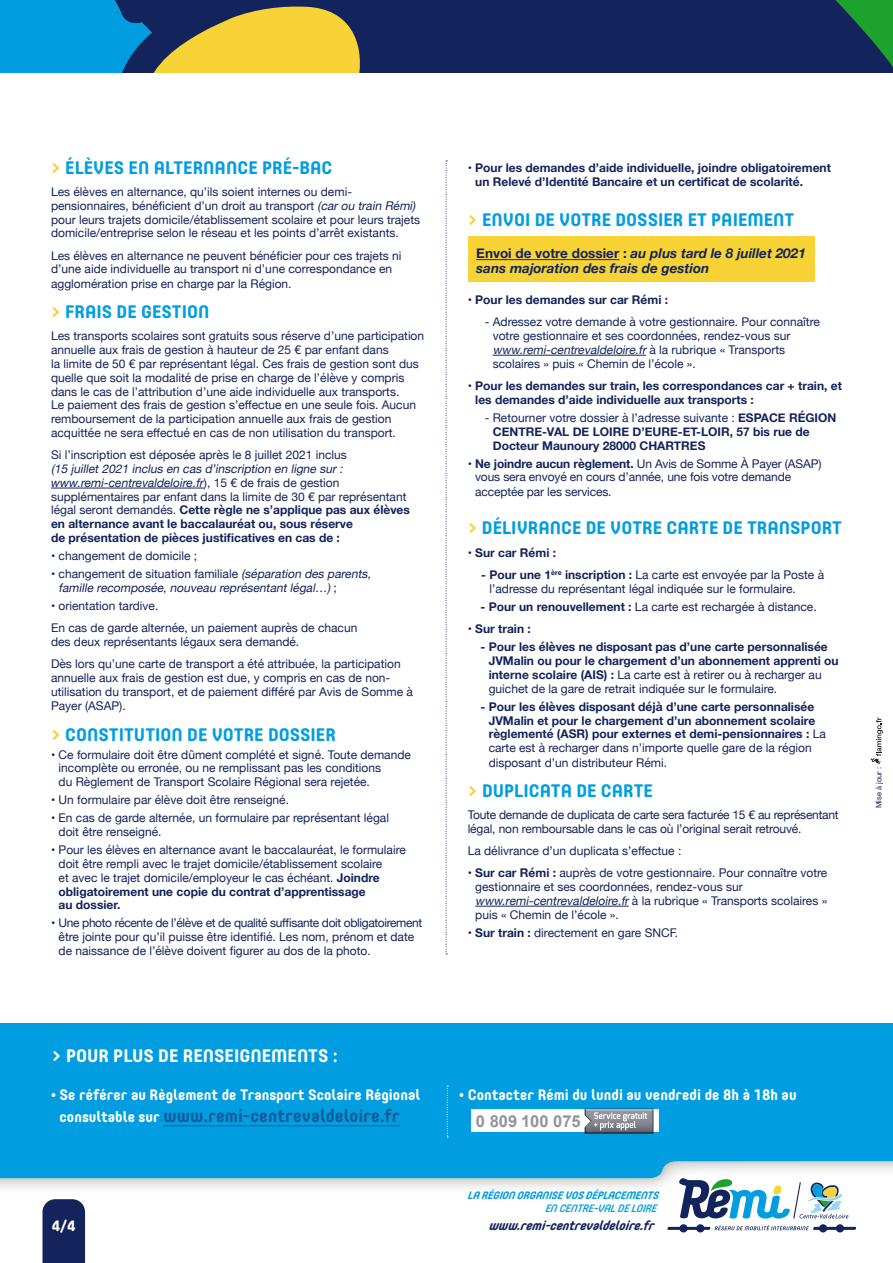
<style>
.page{position:relative;width:893px;height:1263px;background:#fff}
.page>*{position:absolute;margin:0;border:0;box-sizing:border-box;transform-origin:0 0}
.t1{font:700 18px "Core Mellow 65";color:#009ee0}
.t2{font:700 18px "Core Mellow 65";color:#165c9a}
.t3{font:700 18px "Core Mellow 65";color:#fff}
.t4{font:700 16.5px "Arial";color:#92949e}
.t5{font:700 15px "Core Mellow 65";color:#fff}
.t6{font:italic 700 13.5px/15px "Helvetica Neue";color:#13235b}
.t7{font:italic 700 13.05px "Core Mellow 65";color:#13235b}
.t8{font:12px/13.8px "Helvetica Neue";color:#13235b}
.t9{font:700 12px/13.8px "Helvetica Neue";color:#13235b}
.t10{font:12px/13.8px "Helvetica Neue";letter-spacing:-.02em;color:#13235b}
.t11{font:italic 12px/13.8px "Helvetica Neue";color:#13235b}
.t12{font:italic 700 10.65px/12.8px "Core Mellow 65";letter-spacing:-.025em;color:#009ee0}
.t13{font:7.5px "Helvetica Neue";color:#13235b}
.s1{color:#f7d335}
.s2{font-style:italic}
.s3{font-weight:700}
.s4{font-style:normal}
.s5{font-weight:400}
.s6{font-size:15px;color:#fff}
.s7{font-family:"Core Mellow 55";font-weight:500}
</style>
<div class="page">
<div style="left:0;top:0;width:893px;height:72px;background:#13235b"></div>
<svg style="left:0;top:0;width:360px;height:72px"></svg>
<svg style="left:822px;top:0;width:71px;height:73px"></svg>
<div style="left:0;top:1023px;width:893px;height:174px;background:#009ee0"></div>
<hr style="left:51px;top:488px;width:153px;height:1px;background:#13235b">
<hr style="left:493px;top:355px;width:153px;height:1px;background:#13235b">
<hr style="left:475px;top:906px;width:154px;height:1px;background:#13235b">
<div style="left:468px;top:237px;width:347px;height:45px;background:#f7d335"></div>
<hr style="left:476px;top:259px;width:143px;height:1px;background:#13235b">
<svg style="left:446px;top:161px;width:1px;height:793px"></svg>
<svg style="left:0;top:1161px;width:893px;height:102px"></svg>
<svg style="left:667px;top:1224px;width:189px;height:8px"></svg>
<svg style="left:679px;top:1178px;width:169px;height:40px"></svg>
<div style="left:43px;top:1199px;width:42px;height:64px;background:#13235b"></div>
<hr style="left:163px;top:1125px;width:237px;height:1px;background:#165c9a">
<div style="left:471px;top:1110px;width:187px;height:22px;background:#fff"></div>
<img style="left:585px;top:1108px;width:68px;height:25px">
<svg style="left:585px;top:1109px;width:68px;height:23px;background:#9b9da4"></svg>
<svg style="left:447px;top:1086px;width:1px;height:52px"></svg>
<svg style="left:871px;top:717px;width:12px;height:47px"></svg>
<p class="t1" style="left:51px;top:154px;width:283px"><span class="s1">&gt;</span> ÉLÈVES EN ALTERNANCE PRÉ-BAC</p>
<p class="t8" style="left:51px;top:185px;width:371px">Les élèves en alternance, qu’ils soient internes ou demi&shy;pensionnaires, bénéficient d’un droit au transport <span class="s2">(carou train Rémi) </span>pour leurs trajets domicile/établissement scolaire et pour leurs trajets domicile/entreprise selon le réseau et les points d’arrêt existants.</p>
<p class="t8" style="left:51px;top:249px;width:352px">Les élèves en alternance ne peuvent bénéficier pour ces trajets ni d’une aide individuelle au transport ni d’une correspondance en agglomération prise en charge par la Région.</p>
<p class="t1" style="left:51px;top:298px;width:160px"><span class="s1">&gt;</span> FRAIS DE GESTION</p>
<p class="t8" style="left:51px;top:330px;width:375px">Les transports scolaires sont gratuits sous réserve d’une participation annuelle aux frais de gestion à hauteur de 25 € par enfant dans<br>la limite de 50 € par représentant légal. Ces frais de gestion sont dus quelle que soit la modalité de prise en charge de l’élève y compris dans le cas de l’attribution d’une aide individuelle aux transports.<br>Le paiement des frais de gestion s’effectue en une seule fois. Aucun remboursement de la participation annuelle aux frais de gestion acquittée ne sera effectué en cas de non utilisation du transport.</p>
<p class="t8" style="left:51px;top:449px;width:360px">Si l’inscription est déposée après le 8 juillet 2021 inclus<br><span class="s2">(15 juillet2021 inclusen casd’inscription en ligne sur: </span><span class="s2">www.remi-centrevaldeloire.fr</span>), 15 € de frais de gestion supplémentaires par enfant dans la limite de 30 € par représentant légal seront demandés. <span class="s3">Cette règle ne s’applique pas aux élèves en alternance avant le baccalauréat ou, sous réserve<br>de présentation de pièces justificatives en cas de :</span></p>
<p class="t8" style="left:51px;top:550px;width:148px">• changement de domicile ;</p>
<p class="t11" style="left:59px;top:568px;width:317px;text-indent:-8px"><span class="s4">• changement de situation familiale</span> (séparation desparents, famille recomposée,nouveau représentantlégal…)<span class="s4">;</span></p>
<p class="t8" style="left:51px;top:599px;width:109px">• orientation tardive.</p>
<p class="t8" style="left:51px;top:622px;width:308px">En cas de garde alternée, un paiement auprès de chacun des deux représentants légaux sera demandé.</p>
<p class="t8" style="left:51px;top:658px;width:363px">Dès lors qu’une carte de transport a été attribuée, la participation annuelle aux frais de gestion est due, y compris en cas de non&shy;utilisation du transport, et de paiement différé par Avis de Somme à Payer (ASAP).</p>
<p class="t1" style="left:51px;top:720px;width:286px"><span class="s1">&gt;</span> CONSTITUTION DE VOTRE DOSSIER</p>
<p class="t8" style="left:59px;top:748px;width:354px;text-indent:-8px">• Ce formulaire doit être dûment complété et signé. Toute demande incomplète ou erronée, ou ne remplissant pas les conditions<br>du Règlement de Transport Scolaire Régional sera rejetée.</p>
<p class="t8" style="left:51px;top:794px;width:240px">• Un formulaire par élève doit être renseigné.</p>
<p class="t8" style="left:59px;top:812px;width:332px;text-indent:-8px">• En cas de garde alternée, un formulaire par représentant légal doit être renseigné.</p>
<p class="t8" style="left:59px;top:844px;width:349px;text-indent:-8px">• Pour les élèves en alternance avant le baccalauréat, le formulaire doit être rempli avec le trajet domicile/établissement scolaire<br>et avec le trajet domicile/employeur le cas échéant. <span class="s3">Joindre obligatoirement une copie du contrat d’apprentissage<br>au dossier.</span></p>
<p class="t8" style="left:59px;top:917px;width:365px;text-indent:-8px">• Une photo récente de l’élève et de qualité suffisante doit obligatoirement être jointe pour qu’il puisse être identifié. Les nom, prénom et date de naissance de l’élève doivent figurer au dos de la photo.</p>
<p class="t9" style="left:475px;top:161px;width:357px;text-indent:-8px"><span class="s5">•</span> Pour les demandes d’aide individuelle, joindre obligatoirement un Relevé d’Identité Bancaire et un certificat de scolarité.</p>
<p class="t1" style="left:468px;top:206px;width:328px"><span class="s1">&gt;</span> ENVOI DE VOTRE DOSSIER ET PAIEMENT</p>
<p class="t6" style="left:476px;top:246px;width:331px"><span class="s4">Envoi de votre dossier :</span> au plus tard le 8 juillet 2021 sans majoration des frais de gestion</p>
<p class="t9" style="left:468px;top:293px;width:202px"><span class="s5">•</span> Pour les demandes sur car Rémi :</p>
<p class="t8" style="left:493px;top:316px;width:329px;text-indent:-8px">- Adressez votre demande à votre gestionnaire. Pour connaître votre gestionnaire et ses coordonnées, rendez-vous sur <span class="s2">www.remi-centrevaldeloire.fr</span>à l a r u b r i q u e « Tra n s p o rt s scolaires » puis « Chemin de l’école ».</p>
<p class="t9" style="left:475px;top:379px;width:368px;text-indent:-8px"><span class="s5">•</span> Pour les demandes sur train, les correspondances car + train, et les demandes d’aide individuelle aux transports :</p>
<p class="t9" style="left:493px;top:411px;width:345px;text-indent:-8px"><span class="s5">- Retourner votre dossier à l’adresse suivante :</span> ESPACE RÉGION<br>CENTRE-VAL DE LOIRE D’EURE-ET-LOIR, 57 bis rue de<br>Docteur Maunoury 28000 CHARTRES</p>
<p class="t8" style="left:475px;top:457px;width:348px;text-indent:-7px">• <span class="s3">Ne joindre aucun règlement.</span> Un Avis de Somme À Payer (ASAP) vous sera envoyé en cours d’année, une fois votre demande acceptée par les services.</p>
<p class="t1" style="left:468px;top:514px;width:376px"><span class="s1">&gt;</span> DÉLIVRANCE DE VOTRE CARTE DE TRANSPORT</p>
<p class="t9" style="left:468px;top:546px;width:90px"><span class="s5">•</span> Sur car Rémi :</p>
<p class="t8" style="left:489px;top:568px;width:336px;text-indent:-8px"><span class="s3">- Pour une 1</span><sup>ère</sup> <span class="s3">inscription :</span> La carte est envoyée par la Poste à l’adresse du représentant légal indiquée sur le formulaire.</p>
<p class="t8" style="left:480px;top:600px;width:338px"><span class="s3">- Pour un renouvellement :</span> La carte est rechargée à distance.</p>
<p class="t9" style="left:468px;top:622px;width:65px"><span class="s5">•</span> Sur train :</p>
<p class="t9" style="left:489px;top:640px;width:351px;text-indent:-8px">- Pour les élèves ne disposant pas d’une carte personnalisée JVMalin ou pour le chargement d’un abonnement apprenti ou interne scolaire (AIS) : <span class="s5">La carte est à retirer ou à recharger au guichet de la gare de retrait indiquée sur le formulaire.</span></p>
<p class="t9" style="left:489px;top:700px;width:339px;text-indent:-8px">- Pour les élèves disposant déjà d’une carte personnalisée JVMalin et pour le chargement d’un abonnement scolaire règlementé (ASR) pour externes et demi-pensionnaires : <span class="s5">La carte est à recharger dans n’importe quelle gare de la région disposant d’un distributeur Rémi.</span></p>
<p class="t1" style="left:468px;top:777px;width:187px"><span class="s1">&gt;</span> DUPLICATA DE CARTE</p>
<p class="t10" style="left:468px;top:808px;width:372px">Toute demande de duplicata de carte sera facturée 15 € au représentant légal, non remboursable dans le cas où l’original serait retrouvé.</p>
<p class="t8" style="left:468px;top:844px;width:215px">La délivrance d’un duplicata s’effectue :</p>
<p class="t8" style="left:475px;top:867px;width:354px;text-indent:-8px"><span class="s3">• Sur car Rémi :</span> auprès de votre gestionnaire. Pour connaître votre gestionnaire et ses coordonnées, rendez-vous sur <span class="s2">www.remi-centrevaldeloire.fr</span>à l a r u b r i q u e « Tra n s p o rt s s c o l a i res » puis « Chemin de l’école ».</p>
<p class="t8" style="left:468px;top:926px;width:212px">• <span class="s3">Sur train :</span> directement en gare SNCF.</p>
<p class="t13" style="left:873px;top:808px;width:42px;rotate:-90deg">Mise à jour :</p>
<p class="t3" style="left:52px;top:1042px;width:288px">&gt; POUR PLUS DE RENSEIGNEMENTS :</p>
<p class="t5" style="left:51px;top:1084px;width:371px">• Se référer au Règlement de Transport Scolaire Régional</p>
<p class="t2" style="left:60px;top:1102px;width:342px"><span class="s6">consultable sur</span> www.remi-centrevaldeloire.fr</p>
<p class="t5" style="left:459px;top:1084px;width:339px">• Contacter Rémi du lundi au vendredi de 8h à 18h au</p>
<p class="t4" style="left:476px;top:1110px;width:106px">0 809 100 075</p>
<p class="t12" style="left:545px;top:1188px;width:117px;text-indent:-78px">LA RÉGION ORGANISE VOS DÉPLACEMENTS<br><span class="s7">EN CENTRE -VAL DE LOIRE</span></p>
<p class="t5" style="left:52px;top:1215px;width:25px">4/4</p>
<p class="t7" style="left:489px;top:1215px;width:169px">www.remi-centrevaldeloire.fr</p>
</div>
